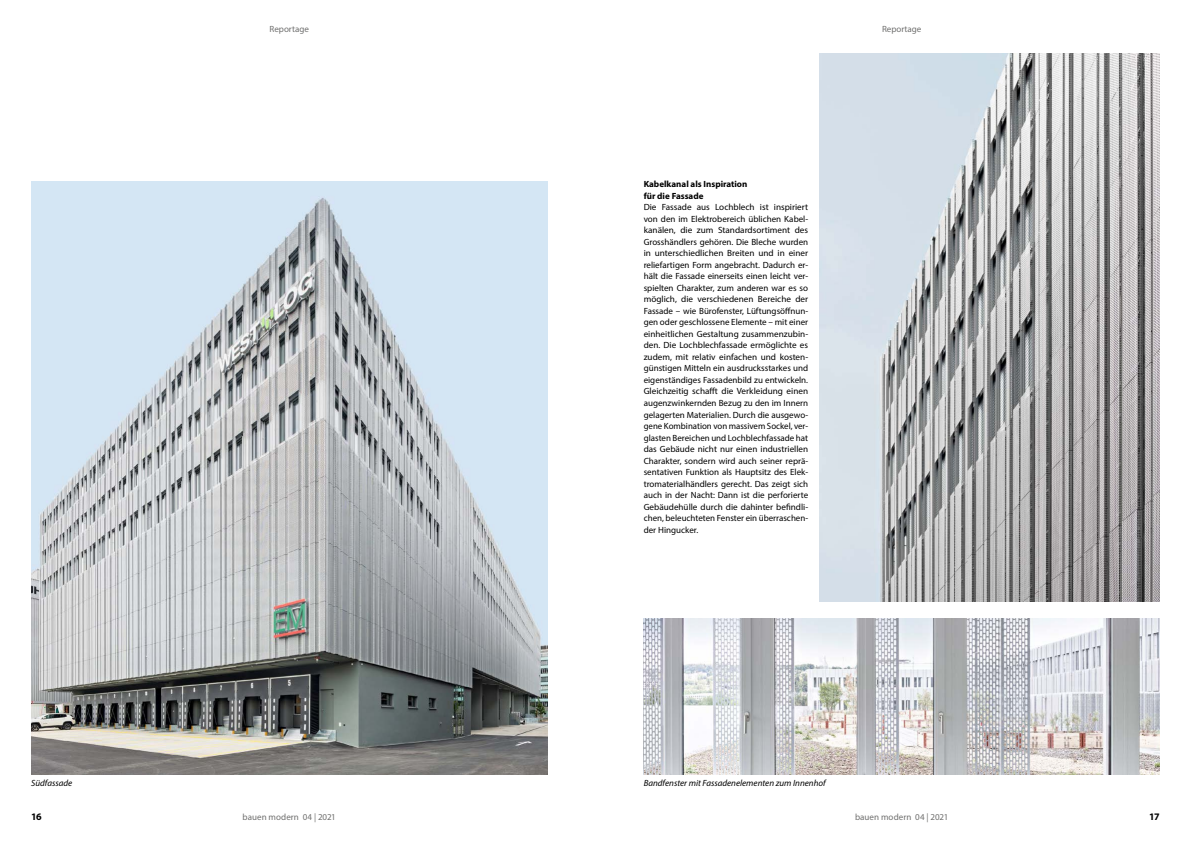
<style>
.page{position:relative;width:1191px;height:842px;background:#fff}
.page>*{position:absolute;margin:0;border:0;box-sizing:border-box;transform-origin:0 0}
.t1{font:700 10px "Myriad Pro";color:#000}
.t2{font:9px/11.5px "Myriad Pro";color:#000;text-align:justify}
.t3{font:9px "Myriad Pro";letter-spacing:.005em;color:#6f6f6e}
.t4{font:italic 9px "Myriad Pro";color:#000}
.t5{font:700 9px/11.5px "Myriad Pro";color:#000}
</style>
<div class="page">
<img style="left:31px;top:181px;width:516px;height:593px">
<img style="left:819px;top:54px;width:340px;height:547px">
<img style="left:643px;top:618px;width:516px;height:156px">
<p class="t3" style="left:269px;top:23px;width:41px">Reportage</p>
<p class="t3" style="left:882px;top:23px;width:41px">Reportage</p>
<p class="t5" style="left:643px;top:178px;width:105px">Kabelkanal als Inspiration für die Fassade</p>
<p class="t2" style="left:643px;top:202px;width:166px">Die Fassade aus Lochblech ist inspiriert von den im Elektrobereich üblichen Kabel&shy;kanälen, die zum Standardsortiment des Grosshändlers gehören. Die Bleche wurden in unterschiedlichen Breiten und in einer reliefartigen Form angebracht. Dadurch er&shy;hält die Fassade einerseits einen leicht ver&shy;spielten Charakter, zum anderen war es so möglich, die verschiedenen Bereiche der Fassade – wie Bürofenster, Lüftungsöffnun&shy;gen oder geschlossene Elemente – mit einer einheitlichen Gestaltung zusammenzubin&shy;den. Die Lochblechfassade ermöglichte es zudem, mit relativ einfachen und kosten&shy;günstigen Mitteln ein ausdrucksstarkes und eigenständiges Fassadenbild zu entwickeln.<br>Gleichzeitig schafft die Verkleidung einen augenzwinkernden Bezug zu den im Innern gelagerten Materialien. Durch die ausgewo&shy;gene Kombination von massivem Sockel, ver&shy;glasten Bereichen und Lochblechfassade hat das Gebäude nicht nur einen industriellen Charakter, sondern wird auch seiner reprä&shy;sentativen Funktion als Hauptsitz des Elek&shy;tromaterialhändlers gerecht. Das zeigt sich auch in der Nacht: Dann ist die perforierte Gebäudehülle durch die dahinter befindli&shy;chen, beleuchteten Fenster ein überraschen&shy;der Hingucker.</p>
<p class="t4" style="left:31px;top:777px;width:43px">Südfassade</p>
<p class="t4" style="left:643px;top:777px;width:184px">Bandfenster mit Fassadenelementen zum Innenhof</p>
<p class="t1" style="left:31px;top:810px;width:12px">16</p>
<p class="t3" style="left:242px;top:811px;width:95px">bauen modern 04 | 2021</p>
<p class="t3" style="left:855px;top:811px;width:95px">bauen modern 04 | 2021</p>
<p class="t1" style="left:1149px;top:810px;width:12px">17</p>
</div>
